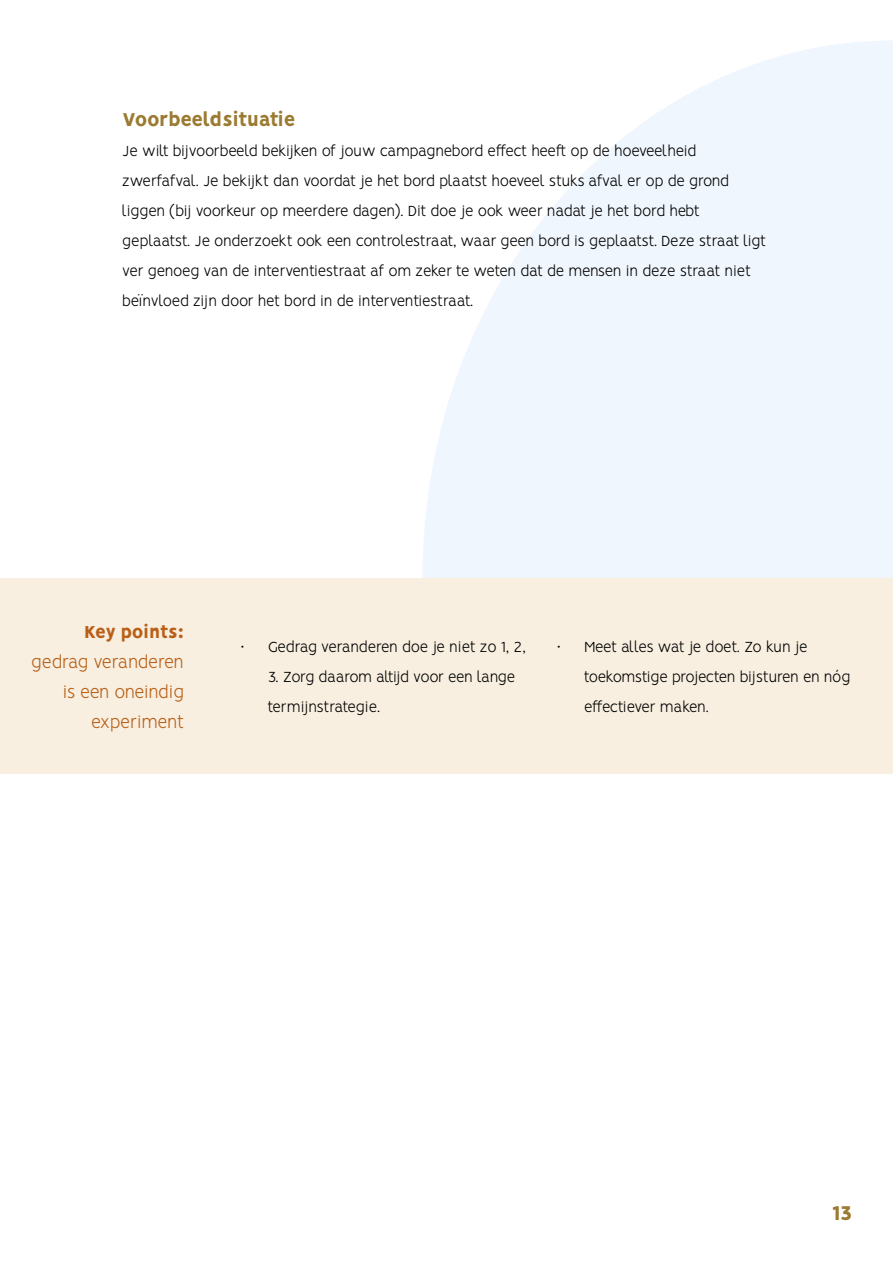
<style>
.page{position:relative;width:893px;height:1263px;background:#fff}
.page>*{position:absolute;margin:0;border:0;box-sizing:border-box;transform-origin:0 0}
.t1{font:800 22.5px "Vision";color:#9b7b31}
.t2{font:800 21px "Vision";letter-spacing:-.02em;color:#9b7b31}
.t3{font:300 19.5px/30px "Vision";letter-spacing:-.03em;color:#b95f17;text-align:right}
.t4{font:800 19.5px "Vision";letter-spacing:-.03em;color:#b95f17}
.t5{font:300 16.5px/30px "Vision";letter-spacing:-.03em;color:#000}
</style>
<div class="page">
<svg style="left:422px;top:41px;width:471px;height:538px;fill:#f0f6fd"></svg>
<div style="left:1px;top:579px;width:892px;height:195px;background:#f8efe0"></div>
<p class="t2" style="left:122px;top:107px;width:174px">Voorbeeldsituatie</p>
<p class="t5" style="left:122px;top:137px;width:645px">Je wilt bijvoorbeeld bekijken of jouw campagnebord effect heeft op de hoeveelheid zwerfafval. Je bekijkt dan voordat je het bord plaatst hoeveel stuks afval er op de grond liggen (bij voorkeur op meerdere dagen). Dit doe je ook weer nadat je het bord hebt geplaatst. Je onderzoekt ook een controlestraat, waar geen bord is geplaatst. Deze straat ligt ver genoeg van de interventiestraat af om zeker te weten dat de mensen in deze straat niet beïnvloed zijn door het bord in de interventiestraat.</p>
<p class="t4" style="left:84px;top:620px;width:101px">Key points:</p>
<p class="t3" style="left:31px;top:649px;width:154px">gedrag veranderen is een oneindig experiment</p>
<p class="t5" style="left:241px;top:634px;width:287px">• Gedrag veranderen doe je niet zo 1, 2,</p>
<p class="t5" style="left:268px;top:664px;width:249px">3. Zorg daarom altijd voor een lange termijnstrategie.</p>
<p class="t5" style="left:584px;top:634px;width:268px;text-indent:-27px">• Meet alles wat je doet. Zo kun je toekomstige projecten bijsturen en nóg effectiever maken.</p>
<h1 class="t1" style="left:832px;top:1200px;width:22px">13</h1>
</div>
